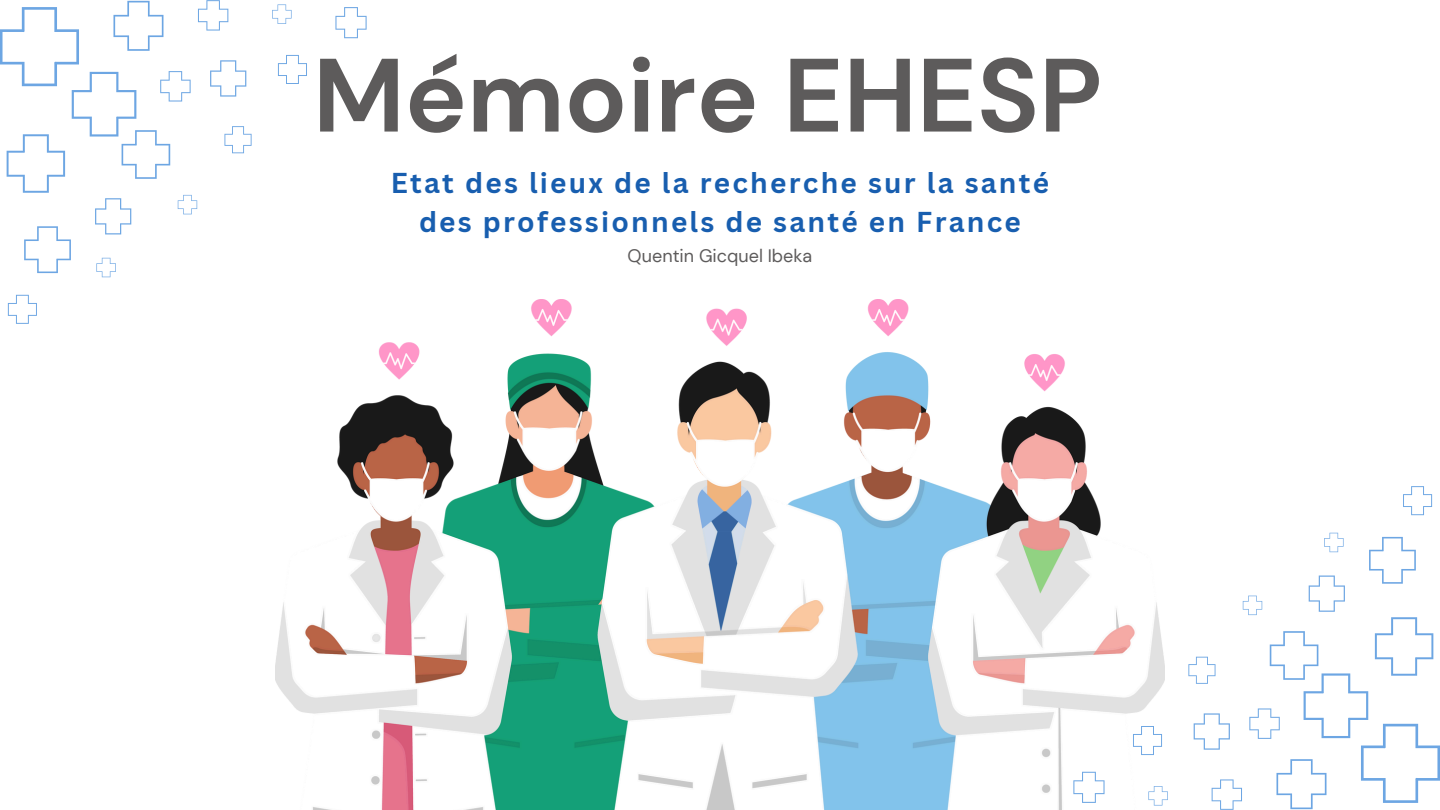
<style>
.page{position:relative;width:1440px;height:810px;background:#fff}
.page>*{position:absolute;margin:0;border:0;box-sizing:border-box;transform-origin:0 0}
.t1{font:700 104px "DM Sans";color:#5d5b5b}
.t2{font:700 28px/39px "Canva Sans";letter-spacing:.08em;color:#185eaf;text-align:center}
.t3{font:18px "DM Sans";color:#5d5b5b}
</style>
<div class="page">
<img style="left:275px;top:299px;width:890px;height:511px">
<svg style="left:1133px;top:726px;width:29px;height:29px"></svg>
<svg style="left:1403px;top:486px;width:29px;height:29px"></svg>
<svg style="left:1148px;top:786px;width:20px;height:20px"></svg>
<svg style="left:1188px;top:533px;width:252px;height:277px"></svg>
<svg style="left:1073px;top:772px;width:32px;height:31px"></svg>
<svg style="left:278px;top:55px;width:29px;height:29px"></svg>
<svg style="left:8px;top:295px;width:29px;height:29px"></svg>
<svg style="left:272px;top:4px;width:20px;height:20px"></svg>
<svg style="left:0;top:0;width:252px;height:277px"></svg>
<svg style="left:335px;top:7px;width:32px;height:31px"></svg>
<h1 class="t1" style="left:313px;top:28px;width:791px">Mémoire EHESP</h1>
<h2 class="t2" style="left:391px;top:163px;width:660px">Etat des lieux de la recherche sur la santé des professionnels de santé en France</h2>
<p class="t3" style="left:628px;top:245px;width:186px">Quentin Gicquel Ibeka</p>
</div>
